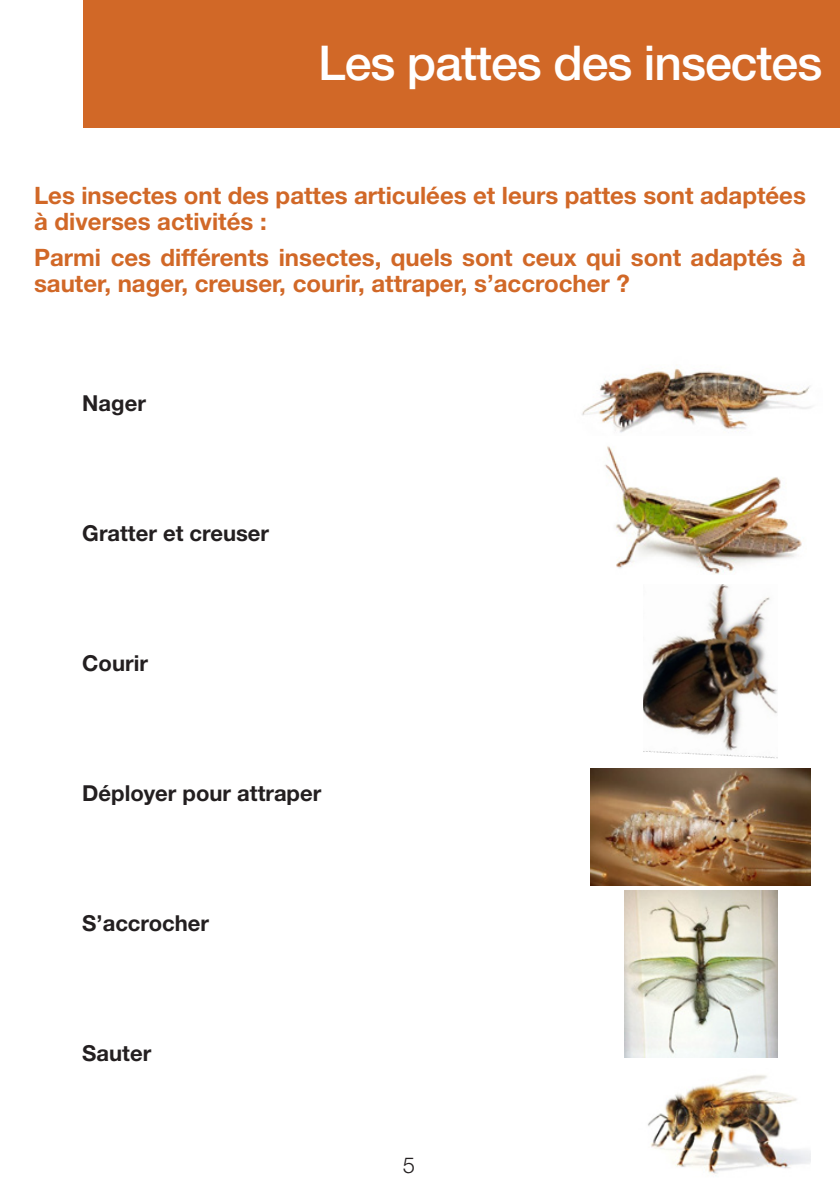
<style>
.page{position:relative;width:840px;height:1191px;background:#fff}
.page>*{position:absolute;margin:0;border:0;box-sizing:border-box;transform-origin:0 0}
.texte{font:500 48px "Helvetica Neue";letter-spacing:-.02em;color:#fff}
.texte-2{font:700 24px/26px "Helvetica Neue LT Std";color:#d16827}
.texte-3{font:700 22px "Helvetica Neue LT Std";color:#231f20}
.t1{font:300 22px "Helvetica Neue LT Std";color:#231f20}
</style>
<div class="page">
<img style="left:604px;top:446px;width:198px;height:128px">
<div style="left:83px;top:0;width:756px;height:127px;background:#d16827"></div>
<img style="left:590px;top:768px;width:220px;height:117px">
<img style="left:624px;top:890px;width:153px;height:167px">
<img style="left:648px;top:1075px;width:162px;height:99px">
<img style="left:582px;top:368px;width:229px;height:65px">
<img style="left:643px;top:585px;width:134px;height:173px">
<p class="texte" style="left:318px;top:24px;width:505px">Les pattes des insectes</p>
<p class="texte-2" style="left:34px;top:182px;width:773px">Les insectes ont des pattes articulées et leurs pattes sont adaptées à diverses activités :</p>
<p class="texte-2" style="left:34px;top:244px;width:773px">Parmi ces différents insectes, quels sont ceux qui sont adaptés à sauter, nager, creuser, courir, attraper, s’accrocher ?</p>
<p class="texte-3" style="left:82px;top:390px;width:65px">Nager</p>
<p class="texte-3" style="left:82px;top:519px;width:188px">Gratter et creuser</p>
<p class="texte-3" style="left:82px;top:649px;width:67px">Courir</p>
<p class="texte-3" style="left:82px;top:779px;width:240px">Déployer pour attraper</p>
<p class="texte-3" style="left:82px;top:909px;width:128px">S’accrocher</p>
<p class="texte-3" style="left:82px;top:1039px;width:70px">Sauter</p>
<p class="t1" style="left:403px;top:1151px;width:14px">5</p>
</div>
